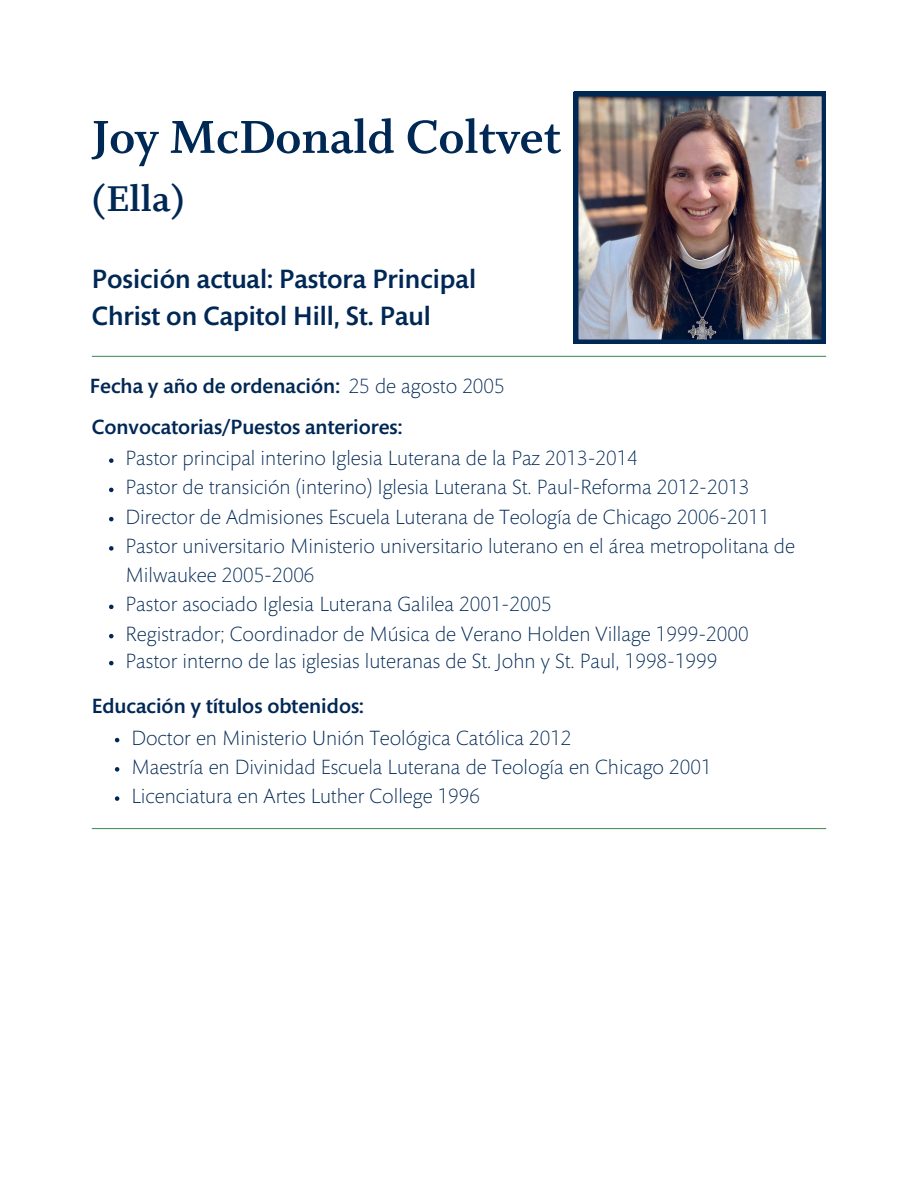
<style>
.page{position:relative;width:918px;height:1188px;background:#fff}
.page>*{position:absolute;margin:0;border:0;box-sizing:border-box;transform-origin:0 0}
.t1{font:51.75px "Whitman Bold LF";color:#002855}
.t2{font:40.5px "Whitman Bold LF";color:#002855}
.t3{font:500 27px/37.2px "Mundo Sans Std";color:#002855}
.t4{font:300 21px/29.2px "Mundo Sans Std";color:#002855}
.t5{font:500 21px "Mundo Sans Std";color:#002855}
.s1{font-weight:300}
</style>
<div class="page">
<img style="left:574px;top:92px;width:252px;height:252px">
<hr style="left:92px;top:356px;width:734px;height:1px;background:#4b9560">
<svg style="left:109px;top:458px;width:5px;height:5px"></svg>
<svg style="left:109px;top:488px;width:5px;height:4px"></svg>
<svg style="left:109px;top:517px;width:5px;height:4px"></svg>
<svg style="left:109px;top:546px;width:5px;height:5px"></svg>
<svg style="left:109px;top:605px;width:5px;height:4px"></svg>
<svg style="left:109px;top:634px;width:5px;height:4px"></svg>
<svg style="left:109px;top:661px;width:5px;height:4px"></svg>
<svg style="left:115px;top:738px;width:4px;height:4px"></svg>
<svg style="left:115px;top:767px;width:4px;height:5px"></svg>
<svg style="left:115px;top:796px;width:4px;height:5px"></svg>
<hr style="left:92px;top:828px;width:734px;height:1px;background:#4b9560">
<p class="t1" style="left:92px;top:108px;width:471px">Joy McDonald Coltvet</p>
<h3 class="t2" style="left:92px;top:176px;width:95px">(Ella)</h3>
<p class="t3" style="left:92px;top:263px;width:386px">Posición actual: Pastora Principal<br>Christ on Capitol Hill, St. Paul</p>
<h4 class="t5" style="left:90px;top:378px;width:416px">Fecha y año de ordenación: <span class="s1">25 de agosto 2005</span></h4>
<h4 class="t5" style="left:92px;top:419px;width:312px">Convocatorias/Puestos anteriores:</h4>
<p class="t4" style="left:126px;top:446px;width:514px">Pastor principal interino Iglesia Luterana de la Paz 2013-2014</p>
<p class="t4" style="left:126px;top:475px;width:625px">Pastor de transición (interino) Iglesia Luterana St. Paul-Reforma 2012-2013</p>
<p class="t4" style="left:126px;top:504px;width:646px">Director de Admisiones Escuela Luterana de Teología de Chicago 2006-2011</p>
<p class="t4" style="left:126px;top:533px;width:671px">Pastor universitario Ministerio universitario luterano en el área metropolitana de<br>Milwaukee 2005-2006</p>
<p class="t4" style="left:126px;top:592px;width:428px">Pastor asociado Iglesia Luterana Galilea 2001-2005</p>
<p class="t4" style="left:126px;top:621px;width:625px">Registrador; Coordinador de Música de Verano Holden Village 1999-2000</p>
<p class="t4" style="left:126px;top:648px;width:593px">Pastor interno de las iglesias luteranas de St. John y St. Paul, 1998-1999</p>
<h4 class="t5" style="left:92px;top:698px;width:274px">Educación y títulos obtenidos:</h4>
<p class="t4" style="left:131px;top:725px;width:442px">Doctor en Ministerio Unión Teológica Católica 2012</p>
<p class="t4" style="left:131px;top:754px;width:582px">Maestría en Divinidad Escuela Luterana de Teología en Chicago 2001</p>
<p class="t4" style="left:131px;top:784px;width:350px">Licenciatura en Artes Luther College 1996</p>
</div>
